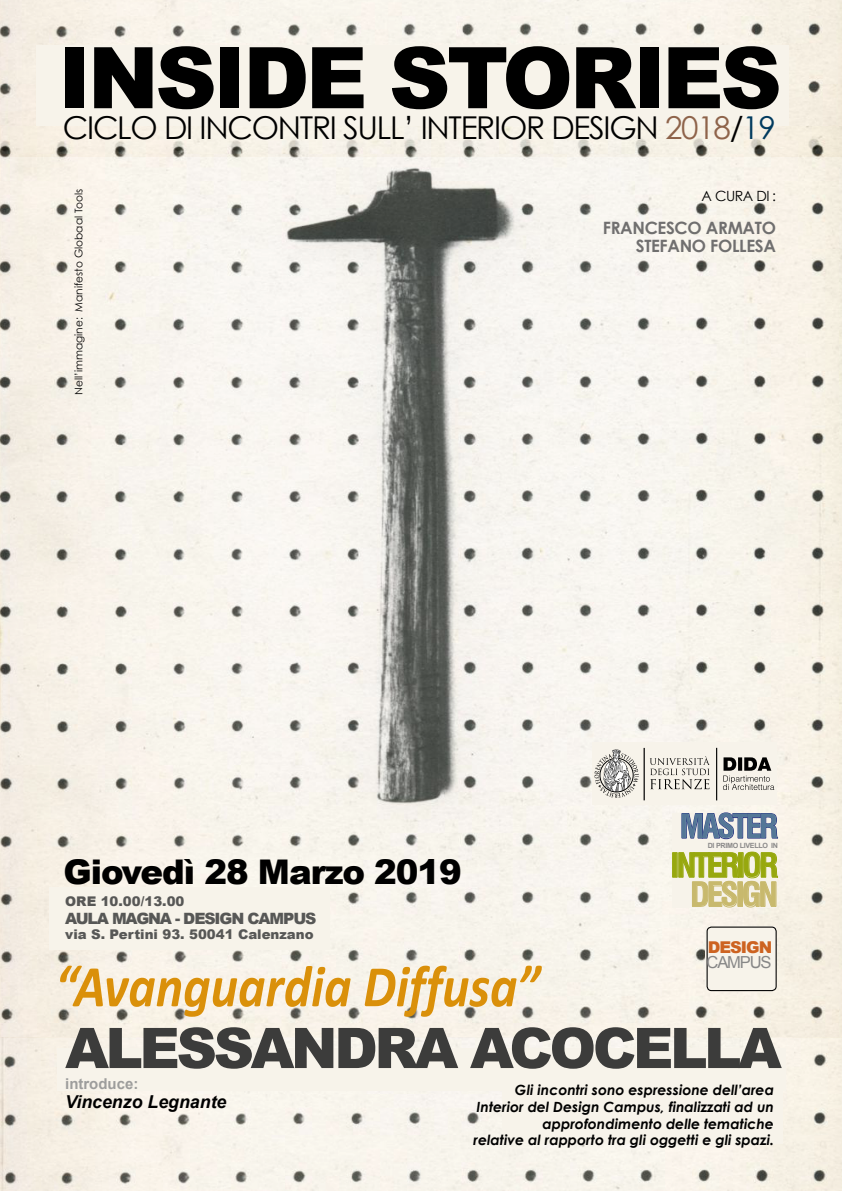
<style>
.page{position:relative;width:842px;height:1191px;background:#fff}
.page>*{position:absolute;margin:0;border:0;box-sizing:border-box;transform-origin:0 0}
.t1{font:900 85.1px "Arial";letter-spacing:-.04em;color:#000}
.t2{font:italic 700 59.3px "Calibri";color:#da900a;scale:.88 1}
.t3{font:900 56px "Arial";letter-spacing:-.06em;color:#3c3c3b}
.t4{font:900 34px "Arial";letter-spacing:-.03em;color:#000}
.t5{font:700 condensed 32.7px "Swiss 721 BT";letter-spacing:-.08em;color:#97a80e}
.t6{font:700 condensed 32.7px "Swiss 721 BT";letter-spacing:-.08em;color:#547797}
.t7{font:700 condensed 32.7px "Swiss 721 BT";letter-spacing:-.08em;color:#c8b96d}
.t8{font:31.5px "Century Gothic";letter-spacing:-.04em;color:#000}
.t9{font:italic 700 17.8px "Arial";color:#000}
.t10{font:700 17px/18px "Century Gothic";letter-spacing:-.02em;color:#706f6f;text-align:right}
.t11{font:16.6px "Arial";letter-spacing:-.07em;color:#878787}
.t12{font:900 16.2px "Arial";letter-spacing:-.06em;color:#cd6321}
.t13{font:900 15.6px "Arial";letter-spacing:-.07em;color:#575756}
.t14{font:700 15px "Arial";color:#9d9d9c}
.t15{font:italic 700 14.1px/16.9px "Century Gothic";color:#000;text-align:right}
.t16{font:14.1px "Century Gothic";letter-spacing:-.03em;color:#000}
.t17{font:900 13.3px "Arial";color:#575756}
.t18{font:10.6px "Century Gothic";color:#000}
.t19{font:700 7.1px "Arial";letter-spacing:-.04em;color:#8a8989}
.s1{color:#8e634a}
.s2{color:#003a5e}
</style>
<div class="page">
<img style="left:0;top:0;width:842px;height:127px">
<img style="left:0;top:127px;width:842px;height:1064px">
<div style="left:50px;top:887px;width:280px;height:63px;background:#f7f3ea"></div>
<div style="left:57px;top:1047px;width:728px;height:43px;background:#f7f3ea"></div>
<div style="left:36px;top:45px;width:752px;height:81px;background:#f7f3ea"></div>
<div style="left:706px;top:926px;width:70px;height:63px;background:#f7f3ea"></div>
<div style="left:706px;top:926px;width:71px;height:65px;border:1px solid #000;border-radius:4px"></div>
<div style="left:592px;top:742px;width:185px;height:62px;background:#f7f3ea"></div>
<hr style="left:644px;top:748px;width:1px;height:52px;background:#000">
<svg style="left:650px;top:756px;width:60px;height:33px"></svg>
<svg style="left:594px;top:749px;width:45px;height:48px"></svg>
<svg style="left:723px;top:757px;width:51px;height:33px"></svg>
<hr style="left:716px;top:748px;width:1px;height:52px;background:#000">
<div style="left:672px;top:812px;width:105px;height:95px;background:#f7f3ea"></div>
<svg style="left:682px;top:812px;width:96px;height:31px"></svg>
<div style="left:672px;top:852px;width:5px;height:25px;border:1px solid #97a80e"></div>
<svg style="left:679px;top:852px;width:99px;height:55px"></svg>
<div style="left:502px;top:1081px;width:280px;height:62px;background:#f7f3ea"></div>
<h1 class="t1" style="left:58px;top:16px;width:725px">INSIDE STORIES</h1>
<h3 class="t8" style="left:63px;top:105px;width:714px">CICLO DI INCONTRI SULL’ INTERIOR DESIGN <span class="s1">2018</span>/<span class="s2">19</span></h3>
<p class="t18" style="left:71px;top:395px;width:208px;rotate:-90deg">Nell’immagine: Manifesto Globaal Tools</p>
<p class="t16" style="left:701px;top:186px;width:76px">A CURA DI :</p>
<p class="t10" style="left:603px;top:218px;width:175px">FRANCESCO ARMATO<br>STEFANO FOLLESA</p>
<h3 class="t4" style="left:63px;top:846px;width:400px">Giovedì 28 Marzo 2019</h3>
<p class="t17" style="left:65px;top:891px;width:121px">ORE 10.00/13.00</p>
<p class="t13" style="left:65px;top:907px;width:253px">AULA MAGNA - DESIGN CAMPUS</p>
<p class="t17" style="left:65px;top:925px;width:250px">via S. Pertini 93. 50041 Calenzano</p>
<h2 class="t2" style="left:55px;top:944px;width:552px">“Avanguardia Diffusa”</h2>
<h3 class="t6" style="left:680px;top:806px;width:100px">MASTER</h3>
<p class="t19" style="left:708px;top:840px;width:72px">DI PRIMO LIVELLO IN</p>
<h3 class="t5" style="left:670px;top:845px;width:109px">INTERIOR</h3>
<h3 class="t7" style="left:690px;top:875px;width:89px">DESIGN</h3>
<p class="t12" style="left:708px;top:935px;width:66px">DESIGN</p>
<p class="t11" style="left:707px;top:950px;width:67px">CAMPUS</p>
<h3 class="t3" style="left:65px;top:1007px;width:718px">ALESSANDRA ACOCELLA</h3>
<p class="t14" style="left:65px;top:1073px;width:75px">introduce:</p>
<p class="t9" style="left:65px;top:1089px;width:163px">Vincenzo Legnante</p>
<p class="t15" style="left:474px;top:1080px;width:302px">Gli incontri sono espressione dell’area Interior del Design Campus, finalizzati ad un approfondimento delle tematiche<br>relative al rapporto tra gli oggetti e gli spazi.</p>
</div>
